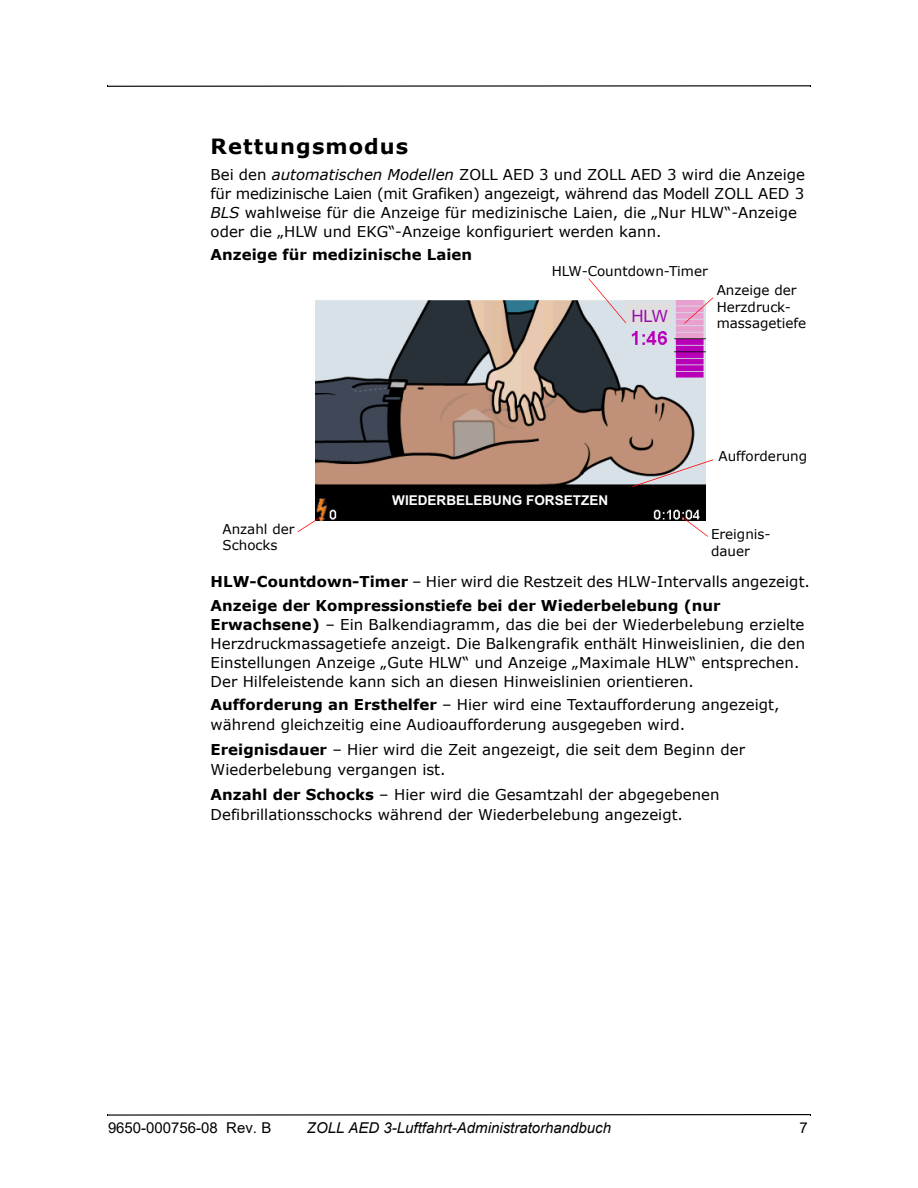
<style>
.page{position:relative;width:918px;height:1188px;background:#fff}
.page>*{position:absolute;margin:0;border:0;box-sizing:border-box;transform-origin:0 0}
.t1{font:700 21px "Verdana";letter-spacing:.05em;color:#000}
.t2{font:16.95px "Arial";color:#990cad}
.t3{font:15px/18.8px "Verdana";color:#000}
.t4{font:700 15px/24.8px "Verdana";color:#000}
.t5{font:italic 15px "Arial";letter-spacing:.005em;color:#000}
.t6{font:15px "Arial";letter-spacing:.005em;color:#000}
.t7{font:13.5px/16.4px "Verdana";color:#000}
.t8{font:700 13.5px "Arial";color:#fff}
.s1{font-style:italic}
.s2{font-weight:400}
.s3{font-weight:700}
</style>
<div class="page">
<svg style="left:107px;top:1114px;width:704px;height:2px"></svg>
<svg style="left:107px;top:85px;width:704px;height:2px"></svg>
<img style="left:315px;top:300px;width:390px;height:221px">
<div style="left:429px;top:487px;width:152px;height:18px;background:#050505"></div>
<div style="left:428px;top:486px;width:154px;height:20px;border:2px solid #000"></div>
<div style="left:625px;top:303px;width:47px;height:21px;background:#e0dedf"></div>
<svg style="left:684px;top:297px;width:30px;height:27px"></svg>
<svg style="left:588px;top:278px;width:39px;height:46px"></svg>
<svg style="left:297px;top:517px;width:24px;height:15px"></svg>
<svg style="left:632px;top:459px;width:82px;height:28px;background:#b8a8a5"></svg>
<svg style="left:681px;top:516px;width:27px;height:21px"></svg>
<h1 class="t1" style="left:211px;top:133px;width:199px">Rettungsmodus</h1>
<p class="t3" style="left:211px;top:165px;width:596px">Bei den <span class="s1">automatischen Modellen</span> ZOLL AED 3 und ZOLL AED 3 wird die Anzeige für medizinische Laien (mit Grafiken) angezeigt, während das Modell ZOLL AED 3<br><span class="s1">BLS</span> wahlweise für die Anzeige für medizinische Laien, die „Nur HLW“-Anzeige oder die „HLW und EKG“-Anzeige konfiguriert werden kann.</p>
<p class="t4" style="left:211px;top:241px;width:263px">Anzeige für medizinische Laien</p>
<p class="t7" style="left:222px;top:520px;width:74px">Anzahl der<br>Schocks</p>
<p class="t7" style="left:552px;top:262px;width:158px">HLW-Countdown-Timer</p>
<p class="t2" style="left:631px;top:307px;width:38px">HLW</p>
<p class="t7" style="left:717px;top:282px;width:81px">Anzeige der</p>
<p class="t7" style="left:717px;top:298px;width:91px">Herzdruck&shy;massagetiefe</p>
<p class="t8" style="left:392px;top:493px;width:217px">WIEDERBELEBUNG FORSETZEN</p>
<p class="t7" style="left:718px;top:448px;width:90px">Aufforderung</p>
<p class="t7" style="left:711px;top:526px;width:61px">Ereignis&shy;dauer</p>
<p class="t4" style="left:211px;top:568px;width:601px">HLW-Countdown-Timer <span class="s2">– Hier wird die Restzeit des HLW-Intervalls angezeigt.<br></span>Anzeige der Kompressionstiefe bei der Wiederbelebung (nur</p>
<p class="t3" style="left:211px;top:615px;width:596px"><span class="s3">Erwachsene)</span> – Ein Balkendiagramm, das die bei der Wiederbelebung erzielte Herzdruckmassagetiefe anzeigt. Die Balkengrafik enthält Hinweislinien, die den Einstellungen Anzeige „Gute HLW“ und Anzeige „Maximale HLW“ entsprechen.<br>Der Hilfeleistende kann sich an diesen Hinweislinien orientieren.</p>
<p class="t3" style="left:211px;top:694px;width:571px;line-height:20.2px"><span class="s3">Aufforderung an Ersthelfer</span> – Hier wird eine Textaufforderung angezeigt, während gleichzeitig eine Audioaufforderung ausgegeben wird.</p>
<p class="t3" style="left:211px;top:739px;width:536px;line-height:20.2px"><span class="s3">Ereignisdauer</span> – Hier wird die Zeit angezeigt, die seit dem Beginn der<br>Wiederbelebung vergangen ist.</p>
<p class="t3" style="left:211px;top:784px;width:511px;line-height:20.2px"><span class="s3">Anzahl der Schocks</span> – Hier wird die Gesamtzahl der abgegebenen<br>Defibrillationsschocks während der Wiederbelebung angezeigt.</p>
<p class="t6" style="left:108px;top:1120px;width:165px">9650-000756-08 Rev. B</p>
<p class="t5" style="left:307px;top:1120px;width:306px">ZOLL AED 3-Luftfahrt-Administratorhandbuch</p>
<p class="t6" style="left:799px;top:1120px;width:10px">7</p>
</div>
